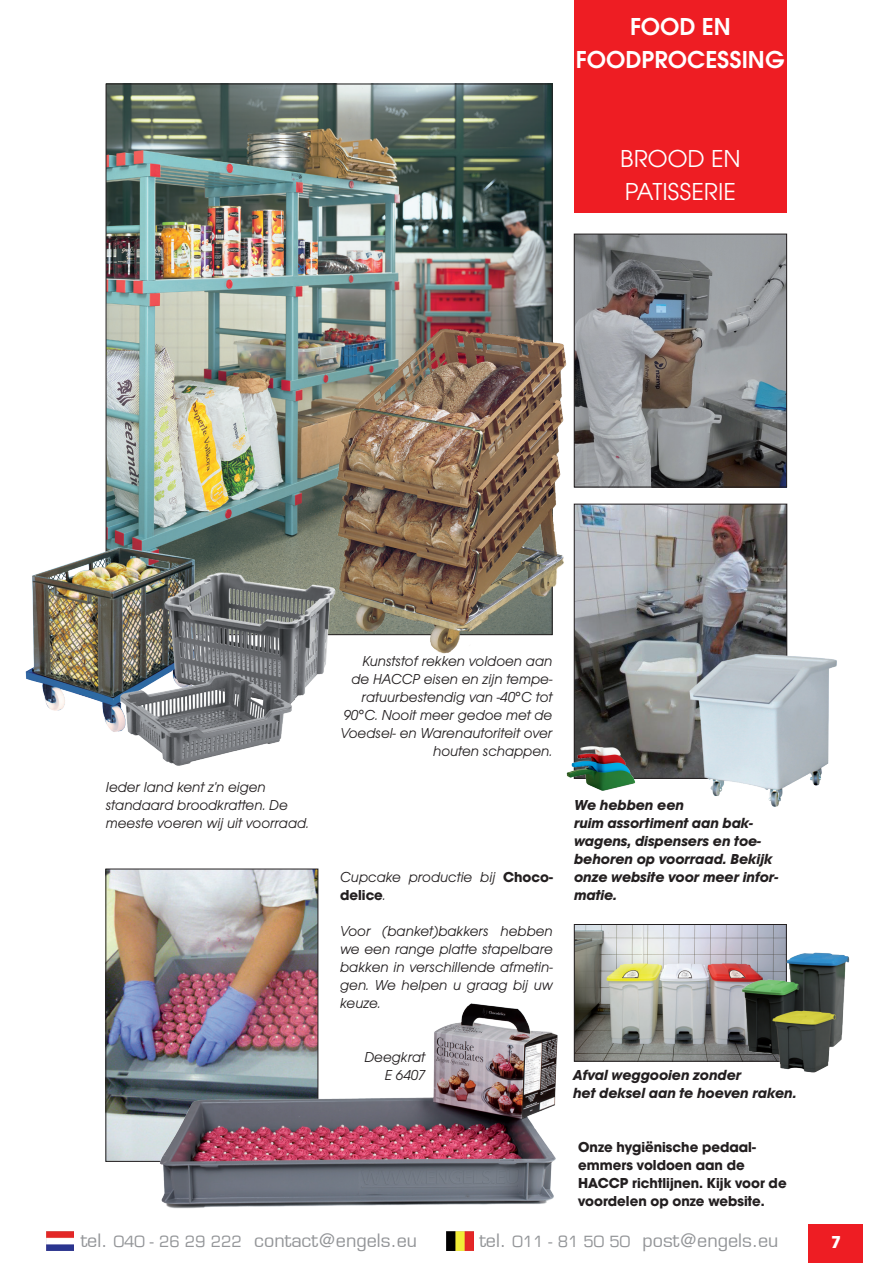
<style>
.page{position:relative;width:893px;height:1263px;background:#fff}
.page>*{position:absolute;margin:0;border:0;box-sizing:border-box;transform-origin:0 0}
.t1{font:600 25.5px/33px "Avant Garde Gothic Itc T";color:#fff;text-align:center}
.t2{font:25.5px/33px "Avant Garde Gothic Itc T";color:#fff}
.t3{font:18px "Eurostile";color:#939598}
.t4{font:700 18px "Avant Garde Gothic Itc T";color:#fff}
.t5{font:italic 15px/18px "Avant Garde Gothic Itc T";color:#231f20;text-align:right}
.t6{font:italic 700 15px/18px "Avant Garde Gothic Itc T";color:#231f20}
.t7{font:700 15px/18px "Avant Garde Gothic Itc T";color:#231f20}
.s1{font-weight:700;font-style:normal}
.s2{font-size:15px}
</style>
<div class="page">
<div style="left:808px;top:1224px;width:55px;height:39px;background:#ee1d23"></div>
<img style="left:47px;top:1232px;width:27px;height:18px">
<img style="left:446px;top:1232px;width:28px;height:18px">
<div style="left:574px;top:0;width:213px;height:213px;background:#ee1d23"></div>
<img style="left:576px;top:506px;width:209px;height:270px">
<img style="left:576px;top:236px;width:209px;height:249px">
<div style="left:574px;top:234px;width:213px;height:253px;border:1px solid #231f20"></div>
<img style="left:108px;top:86px;width:442px;height:455px">
<img style="left:576px;top:926px;width:209px;height:133px">
<div style="left:574px;top:924px;width:213px;height:137px;border:1px solid #231f20"></div>
<img style="left:108px;top:871px;width:208px;height:288px">
<img style="left:136px;top:928px;width:451px;height:281px">
<img style="left:688px;top:622px;width:149px;height:185px">
<img style="left:742px;top:933px;width:108px;height:140px">
<img style="left:566px;top:735px;width:77px;height:56px">
<img style="left:25px;top:528px;width:187px;height:204px">
<img style="left:293px;top:301px;width:330px;height:361px">
<img style="left:113px;top:541px;width:224px;height:225px">
<h1 class="t1" style="left:576px;top:10px;width:210px">FOOD EN<br>FOODPROCESSING</h1>
<h1 class="t2" style="left:620px;top:141px;width:122px">BROOD EN<br>PATISSERIE</h1>
<p class="t5" style="left:106px;top:778px;width:205px;text-align:left">Ieder land kent z'n eigen standaard broodkratten. De meeste voeren wij uit voorraad.</p>
<p class="t5" style="left:340px;top:652px;width:214px">Kunststof rekken voldoen aan<br>de HACCP eisen en zijn tempe&shy;ratuurbestendig van -40<span class="s1">°</span>C tot<br>90<span class="s1">°</span>C. Nooit meer gedoe met de<br>Voedsel- en Warenautoriteit over houten schappen.</p>
<p class="t5" style="left:340px;top:868px;width:214px;text-align:left">Cupcake productie bij <span class="s1">Choco&shy;delice</span>.</p>
<p class="t5" style="left:340px;top:922px;width:214px;text-align:justify">Voor (banket)bakkers hebben we een range platte stapelbare bakken in verschillende afmetin&shy;gen. We helpen u graag bij uw keuze.</p>
<p class="t5" style="left:364px;top:1048px;width:62px">Deegkrat<br>E 6407</p>
<p class="t6" style="left:574px;top:796px;width:206px">We hebben een<br>ruim assortiment aan bak&shy;wagens, dispensers en toe&shy;behoren op voorraad. Bekijk onze website voor meer infor&shy;matie.</p>
<p class="t6" style="left:573px;top:1066px;width:225px">Afval weggooien zonder<br>het deksel aan te hoeven raken.</p>
<p class="t7" style="left:578px;top:1138px;width:210px">Onze hygiënische pedaal&shy;emmers voldoen aan de<br>HACCP richtlijnen. Kijk voor de voordelen op onze website.</p>
<p class="t3" style="left:81px;top:1230px;width:338px">tel. <span class="s2">040 - 26 29 222</span> contact@engels.eu</p>
<p class="t3" style="left:479px;top:1230px;width:301px">tel. <span class="s2">011 - 81 50 50</span> post@engels.eu</p>
<p class="t4" style="left:831px;top:1231px;width:11px">7</p>
</div>
